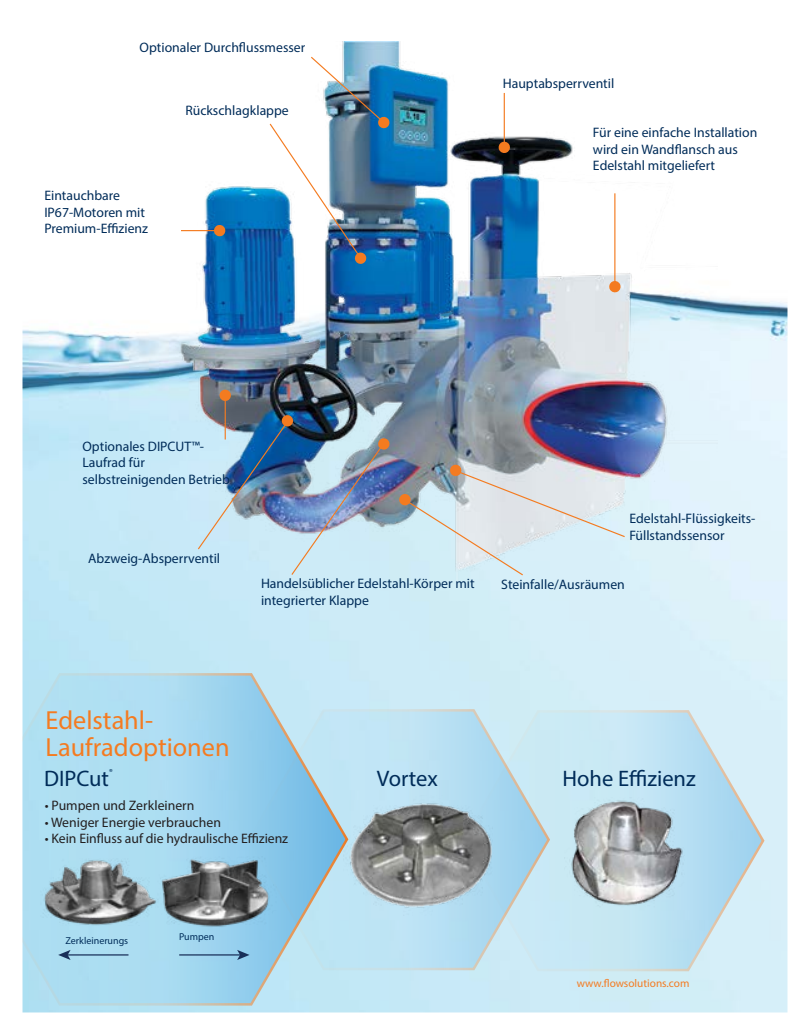
<style>
.page{position:relative;width:810px;height:1035px;background:#fff}
.page>*{position:absolute;margin:0;border:0;box-sizing:border-box;transform-origin:0 0}
.t1{font:26.25px/26.2px "Myriad Pro";color:#f47b21}
.t2{font:22.5px "Myriad Pro";color:#002c59}
.t3{font:13.75px/16.5px "Myriad Pro";color:#002c59}
.t4{font:13.75px "Myriad Pro";letter-spacing:-.005em;color:#231f20}
.t5{font:11.25px "Myriad Pro";color:#f47b21}
.t6{font:10px "Myriad Pro";color:#002c59}
.t7{font:8.75px "Myriad Pro";color:#002c59}
</style>
<div class="page">
<img style="left:22px;top:41px;width:766px;height:971px">
<svg style="left:22px;top:671px;width:328px;height:336px"></svg>
<svg style="left:460px;top:708px;width:306px;height:265px"></svg>
<svg style="left:246px;top:707px;width:306px;height:265px"></svg>
<img style="left:41px;top:859px;width:117px;height:67px">
<img style="left:158px;top:856px;width:118px;height:72px">
<img style="left:565px;top:788px;width:124px;height:127px">
<img style="left:343px;top:796px;width:160px;height:124px">
<img style="left:97px;top:42px;width:620px;height:539px">
<hr style="left:504px;top:93px;width:1px;height:55px;background:#f47b20">
<hr style="left:130px;top:230px;width:90px;height:1px;background:#f47b20">
<div style="left:282px;top:415px;width:11px;height:12px;background:#f47b20;border-radius:50%"></div>
<svg style="left:219px;top:389px;width:13px;height:13px"></svg>
<svg style="left:213px;top:224px;width:13px;height:13px"></svg>
<svg style="left:498px;top:141px;width:13px;height:13px"></svg>
<svg style="left:608px;top:280px;width:13px;height:13px"></svg>
<hr style="left:614px;top:193px;width:1px;height:94px;background:#f47b20">
<img style="left:197px;top:419px;width:193px;height:157px">
<hr style="left:225px;top:395px;width:1px;height:45px;background:#f47b20">
<svg style="left:399px;top:464px;width:227px;height:113px"></svg>
<hr style="left:67px;top:954px;width:62px;height:2px;background:#192f59">
<svg style="left:58px;top:950px;width:13px;height:10px"></svg>
<hr style="left:179px;top:954px;width:62px;height:2px;background:#192f59">
<svg style="left:237px;top:950px;width:13px;height:10px"></svg>
<img style="left:269px;top:56px;width:121px;height:208px">
<div style="left:44px;top:190px;width:137px;height:70px;background:#fff"></div>
<p class="t3" style="left:140px;top:39px;width:167px">Optionaler Durchflussmesser</p>
<p class="t3" style="left:44px;top:187px;width:105px">Eintauchbare<br>IP67-Motoren mit<br>Premium-Effizienz</p>
<p class="t3" style="left:185px;top:102px;width:105px">Rückschlagklappe</p>
<p class="t3" style="left:83px;top:438px;width:149px">Optionales DIPCUT™-<br>Laufrad für selbstreinigenden Betrieb</p>
<p class="t3" style="left:88px;top:550px;width:133px">Abzweig-Absperrventil</p>
<p class="t3" style="left:503px;top:75px;width:113px">Hauptabsperrventil</p>
<p class="t3" style="left:593px;top:124px;width:166px">Für eine einfache Installation wird ein Wandflansch aus<br>Edelstahl mitgeliefert</p>
<p class="t3" style="left:629px;top:510px;width:128px">Edelstahl-Flüssigkeits-<br>Füllstandssensor</p>
<p class="t3" style="left:261px;top:575px;width:215px">Handelsüblicher Edelstahl-Körper mit integrierter Klappe</p>
<p class="t3" style="left:501px;top:576px;width:125px">Steinfalle/Ausräumen</p>
<p class="t1" style="left:46px;top:707px;width:185px">Edelstahl-<br>Laufradoptionen</p>
<p class="t2" style="left:44px;top:765px;width:66px">DIPCut</p>
<p class="t2" style="left:377px;top:765px;width:62px">Vortex</p>
<p class="t2" style="left:563px;top:765px;width:135px">Hohe Effizienz</p>
<p class="t7" style="left:109px;top:767px;width:5px">®</p>
<p class="t4" style="left:45px;top:797px;width:151px">• Pumpen und Zerkleinern</p>
<p class="t4" style="left:45px;top:814px;width:178px">• Weniger Energie verbrauchen</p>
<p class="t4" style="left:45px;top:830px;width:245px">• Kein Einfluss auf die hydraulische Effizienz</p>
<p class="t6" style="left:66px;top:934px;width:64px">Zerkleinerungs</p>
<p class="t6" style="left:179px;top:931px;width:37px">Pumpen</p>
<p class="t5" style="left:577px;top:976px;width:114px">www.flowsolutions.com</p>
</div>
